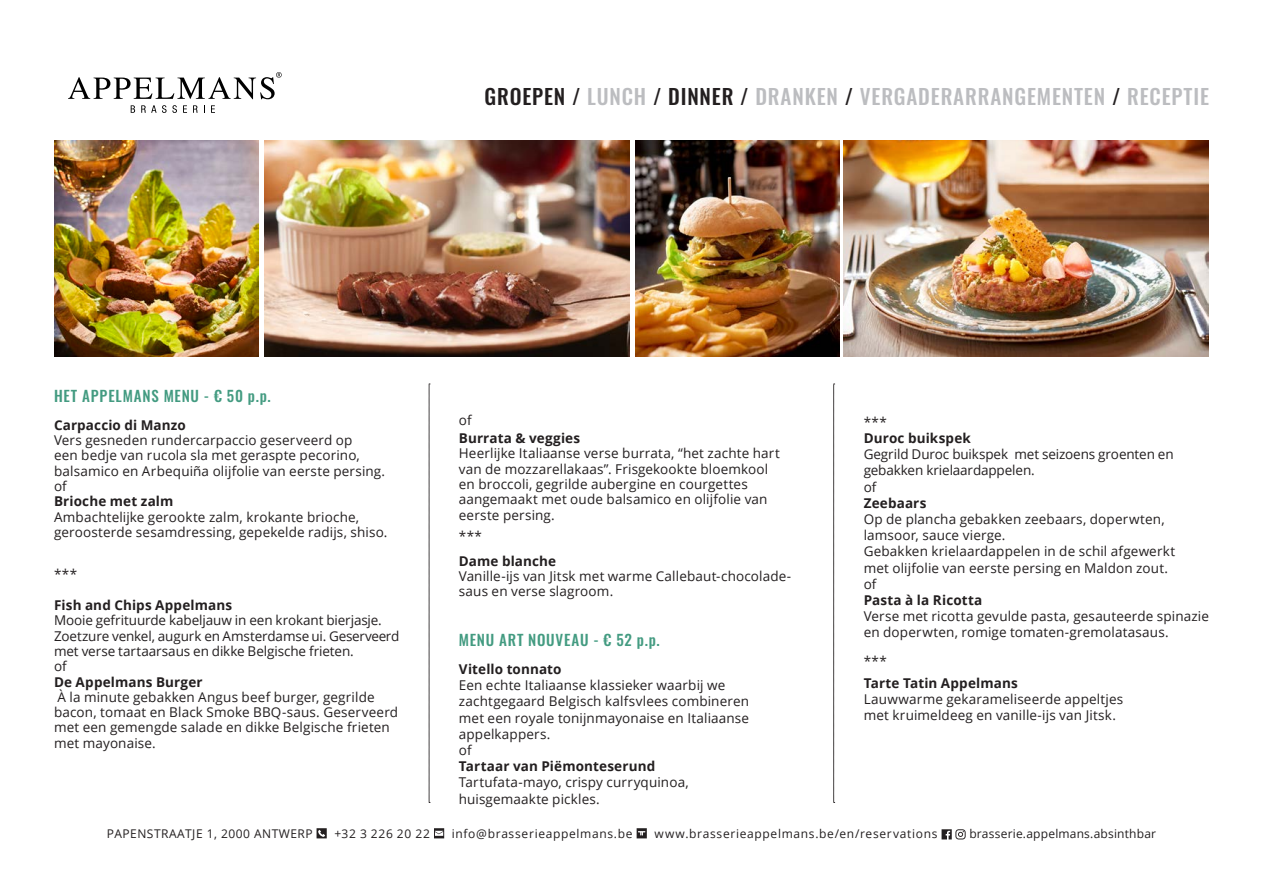
<style>
.page{position:relative;width:1263px;height:893px;background:#fff}
.page>*{position:absolute;margin:0;border:0;box-sizing:border-box;transform-origin:0 0}
.t1{font:500 21px "Oswald";letter-spacing:.04em;color:#bcbdc0}
.t2{font:500 15px "Oswald";letter-spacing:.055em;color:#439b81}
.t3{font:13.5px/15.3px "Open Sans";letter-spacing:.01em;color:#231f20}
.t4{font:13.5px/15.3px "Open Sans";letter-spacing:-.01em;color:#231f20}
.t5{font:700 13.5px "Open Sans";letter-spacing:.01em;color:#231f20}
.t6{font:12px "Open Sans";letter-spacing:.05em;color:#231f20}
.t7{font:12px "Open Sans";letter-spacing:.015em;color:#231f20}
.s1{color:#231f20}
</style>
<div class="page">
<svg style="left:317px;top:828px;width:10px;height:10px"></svg>
<svg style="left:434px;top:828px;width:10px;height:10px"></svg>
<svg style="left:637px;top:828px;width:10px;height:10px"></svg>
<svg style="left:941px;top:829px;width:25px;height:10px"></svg>
<svg style="left:429px;top:384px;width:1px;height:419px"></svg>
<svg style="left:833px;top:384px;width:2px;height:419px"></svg>
<svg style="left:68px;top:72px;width:214px;height:27px"></svg>
<svg style="left:131px;top:105px;width:4px;height:8px"></svg>
<svg style="left:141px;top:105px;width:36px;height:8px"></svg>
<svg style="left:183px;top:105px;width:4px;height:8px"></svg>
<svg style="left:193px;top:105px;width:5px;height:8px"></svg>
<svg style="left:211px;top:105px;width:4px;height:8px"></svg>
<img style="left:54px;top:140px;width:204px;height:216px">
<img style="left:635px;top:140px;width:205px;height:216px">
<img style="left:264px;top:140px;width:365px;height:216px">
<img style="left:844px;top:140px;width:365px;height:216px">
<p class="t1" style="left:484px;top:85px;width:726px"><span class="s1">GROEPEN /</span> LUNCH <span class="s1">/ DINNER /</span> DRANKEN <span class="s1">/</span> VERGADERARRANGEMENTEN <span class="s1">/</span> RECEPTIE</p>
<p class="t2" style="left:54px;top:388px;width:218px">HET APPELMANS MENU - € 50 p.p.</p>
<p class="t5" style="left:54px;top:415px;width:133px">Carpaccio di Manzo</p>
<p class="t3" style="left:54px;top:432px;width:333px">Vers gesneden rundercarpaccio geserveerd op<br>een bedje van rucola sla met geraspte pecorino, balsamico en Arbequiña olijfolie van eerste persing.</p>
<p class="t3" style="left:54px;top:478px;width:14px">of</p>
<p class="t5" style="left:54px;top:492px;width:121px">Brioche met zalm</p>
<p class="t3" style="left:54px;top:509px;width:335px">Ambachtelijke gerookte zalm, krokante brioche, geroosterde sesamdressing, gepekelde radijs, shiso.</p>
<p class="t3" style="left:54px;top:567px;width:25px">***</p>
<p class="t5" style="left:54px;top:596px;width:180px">Fish and Chips Appelmans</p>
<p class="t4" style="left:54px;top:612px;width:347px">Mooie gefrituurde kabeljauw in een krokant bierjasje.<br>Zoetzure venkel, augurk en Amsterdamse ui. Geserveerd met verse tartaarsaus en dikke Belgische frieten.</p>
<p class="t3" style="left:54px;top:658px;width:14px">of</p>
<p class="t5" style="left:54px;top:672px;width:150px">De Appelmans Burger</p>
<p class="t3" style="left:54px;top:689px;width:346px">À la minute gebakken Angus beef burger, gegrilde bacon, tomaat en Black Smoke BBQ-saus. Geserveerd met een gemengde salade en dikke Belgische frieten met mayonaise.</p>
<p class="t3" style="left:459px;top:412px;width:14px">of</p>
<p class="t5" style="left:459px;top:429px;width:123px">Burrata &amp; veggies</p>
<p class="t3" style="left:459px;top:446px;width:322px">Heerlijke Italiaanse verse burrata, “het zachte hart van de mozzarellakaas”. Frisgekookte bloemkool en broccoli, gegrilde aubergine en courgettes aangemaakt met oude balsamico en olijfolie van eerste persing.</p>
<p class="t3" style="left:459px;top:528px;width:25px">***</p>
<p class="t5" style="left:459px;top:551px;width:99px">Dame blanche</p>
<p class="t3" style="left:459px;top:568px;width:334px">Vanille-ijs van Jitsk met warme Callebaut-chocolade&shy;saus en verse slagroom.</p>
<p class="t2" style="left:459px;top:632px;width:202px">MENU ART NOUVEAU - € 52 p.p.</p>
<p class="t5" style="left:459px;top:659px;width:104px">Vitello tonnato</p>
<p class="t3" style="left:459px;top:677px;width:292px;line-height:16.2px">Een echte Italiaanse klassieker waarbij we zachtgegaard Belgisch kalfsvlees combineren met een royale tonijnmayonaise en Italiaanse appelkappers.</p>
<p class="t3" style="left:459px;top:742px;width:14px">of</p>
<p class="t5" style="left:459px;top:757px;width:198px">Tartaar van Piëmonteserund</p>
<p class="t3" style="left:459px;top:774px;width:231px">Tartufata-mayo, crispy curryquinoa,</p>
<p class="t3" style="left:459px;top:791px;width:143px">huisgemaakte pickles.</p>
<p class="t3" style="left:864px;top:414px;width:25px">***</p>
<p class="t5" style="left:864px;top:428px;width:109px">Duroc buikspek</p>
<p class="t4" style="left:864px;top:446px;width:311px;line-height:16.2px">Gegrild Duroc buikspek met seizoens groenten en gebakken krielaardappelen.</p>
<p class="t3" style="left:864px;top:479px;width:14px">of</p>
<p class="t5" style="left:864px;top:493px;width:64px">Zeebaars</p>
<p class="t3" style="left:864px;top:511px;width:302px;line-height:16.2px">Op de plancha gebakken zeebaars, doperwten, lamsoor, sauce vierge.</p>
<p class="t3" style="left:864px;top:543px;width:313px">Gebakken krielaardappelen in de schil afgewerkt</p>
<p class="t3" style="left:864px;top:560px;width:306px">met olijfolie van eerste persing en Maldon zout.</p>
<p class="t3" style="left:864px;top:576px;width:14px">of</p>
<p class="t5" style="left:864px;top:590px;width:120px">Pasta à la Ricotta</p>
<p class="t3" style="left:864px;top:608px;width:347px;line-height:16.2px">Verse met ricotta gevulde pasta, gesauteerde spinazie en doperwten, romige tomaten-gremolatasaus.</p>
<p class="t3" style="left:864px;top:653px;width:25px">***</p>
<p class="t5" style="left:864px;top:673px;width:156px">Tarte Tatin Appelmans</p>
<p class="t3" style="left:864px;top:691px;width:261px">Lauwwarme gekarameliseerde appeltjes</p>
<p class="t3" style="left:864px;top:707px;width:254px">met kruimeldeeg en vanille-ijs van Jitsk.</p>
<p class="t6" style="left:107px;top:826px;width:207px">PAPENSTRAATJE 1, 2000 ANTWERP</p>
<p class="t6" style="left:334px;top:826px;width:97px">+32 3 226 20 22</p>
<p class="t6" style="left:452px;top:826px;width:182px">info@brasserieappelmans.be</p>
<p class="t6" style="left:654px;top:826px;width:284px">www.brasserieappelmans.be/en/reservations</p>
<p class="t7" style="left:969px;top:826px;width:188px">brasserie.appelmans.absinthbar</p>
</div>
